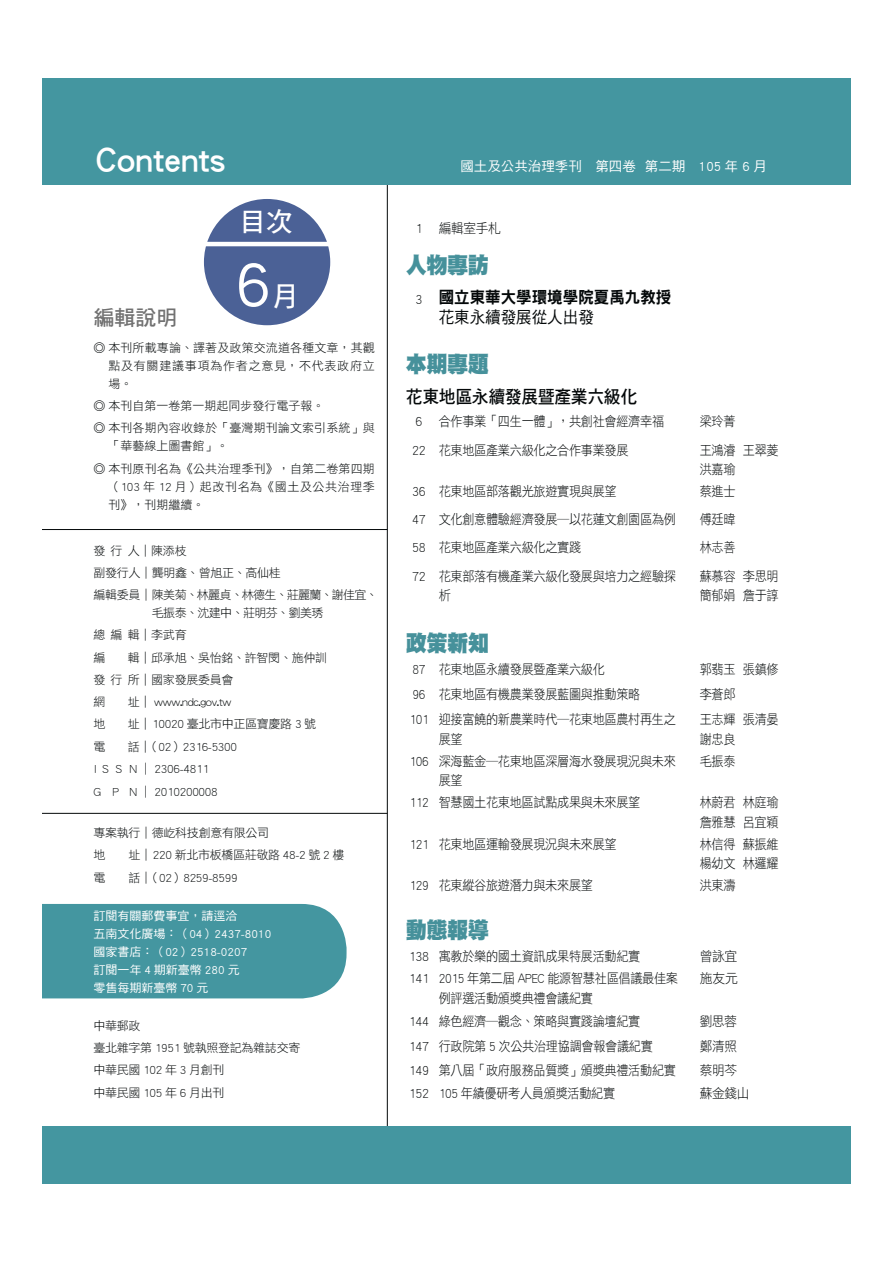
<style>
.page{position:relative;width:893px;height:1263px;background:#fff}
.page>*{position:absolute;margin:0;border:0;box-sizing:border-box;transform-origin:0 0}
.t1{font:65.25px "DF Hei Std W5 E Ten B5 H";color:#fff}
.t2{font:36.45px "DF Hei Std W7 E Ten B5 H";color:#fff}
.t3{font:27.45px "DF Hei Std W7 E Ten B5 H";color:#fff}
.t4{font:26.85px "DF Hei Std W7 E Ten B5 H";color:#fff}
.t5{font:22.5px "DF Hei Std W12 E Ten B5 H";letter-spacing:-.025em;color:#46919b;scale:.94 1}
.t6{font:21px "DF Hei Std W7 E Ten B5 H";color:#717171}
.t7{font:18px "DF Hei Std W7 E Ten B5 H";letter-spacing:-.025em;color:#040809;scale:.94 1}
.t8{font:16.5px "DF Hei Std W9 E Ten B5 H";color:#040809;scale:.94 1}
.t9{font:16.5px "DF Hei Std W5 E Ten B5 H";color:#040809;scale:.94 1}
.t10{font:13.5px/19.5px "DF Hei Std W3 E Ten B5 H";letter-spacing:-.025em;color:#040809;scale:.94 1}
.t11{font:13.5px/19.5px "DF Hei Std W3 E Ten B5 H";letter-spacing:-.025em;color:#040809;scale:.9 1}
.t12{font:13.5px "DF Hei Std W5 E Ten B5 H";color:#fff}
.t13{font:13.5px "DF Hei Std W3 E Ten B5 H";letter-spacing:-.025em;color:#040809;scale:.95 1}
.t14{font:12px/22.2px "DF Hei Std W3 E Ten B5 H";letter-spacing:-.025em;color:#040809}
.t15{font:12px/22.2px "DF Hei Std W3 E Ten B5 H";letter-spacing:.01em;color:#040809}
.t16{font:12px/18.5px "DF Hei Std W3 E Ten B5 H";letter-spacing:.05em;color:#040809}
.t17{font:12px/22.2px "DF Hei Std W3 E Ten B5 H";letter-spacing:-.05em;color:#040809}
.t18{font:11.7px/18px "DF Hei Std W5 E Ten B5 H";color:#fff}
.s1{font-family:"DF Hei Std W3 E Ten B5 H";font-size:13.5px}
</style>
<div class="page">
<hr style="left:387px;top:104px;width:1px;height:1032px;background:#040809">
<div style="left:42px;top:79px;width:808px;height:106px;background:#4496a0"></div>
<div style="left:42px;top:1127px;width:808px;height:57px;background:#4496a0"></div>
<hr style="left:42px;top:529px;width:345px;height:1px;background:#040809">
<hr style="left:42px;top:813px;width:345px;height:1px;background:#040809">
<div style="left:42px;top:904px;width:304px;height:94px;background:#4496a0"></div>
<div style="left:204px;top:199px;width:126px;height:126px;background:#4b6196;border-radius:50%"></div>
<hr style="left:203px;top:242px;width:128px;height:4px;background:#fff">
<h2 class="t2" style="left:95px;top:145px;width:131px">Contents</h2>
<h3 class="t4" style="left:239px;top:211px;width:55px">目次</h3>
<h1 class="t1" style="left:235px;top:258px;width:37px">6</h1>
<h3 class="t3" style="left:272px;top:285px;width:29px">月</h3>
<h3 class="t6" style="left:93px;top:310px;width:86px">編輯說明</h3>
<p class="t14" style="left:108px;top:340px;width:268px;line-height:18px;text-align:justify;text-indent:-15px">◎ 本刊所載專論、譯著及政策交流道各種文章，其觀點及有關建議事項為作者之意見，不代表政府立場。</p>
<p class="t15" style="left:93px;top:396px;width:283px">◎ 本刊自第一卷第一期起同步發行電子報。<br>◎ 本刊各期內容收錄於「臺灣期刊論文索引系統」與</p>
<p class="t15" style="left:93px;top:436px;width:283px;text-indent:15px">「華藝線上圖書館」。<br>◎ 本刊原刊名為《公共治理季刊》，自第二卷第四期</p>
<p class="t16" style="left:108px;top:479px;width:268px">（103 年 12 月）起改刊名為《國土及公共治理季刊》，刊期繼續。</p>
<p class="t14" style="left:93px;top:541px;width:286px">發 行 人｜陳添枝<br>副發行人｜龔明鑫、曾旭正、高仙桂<br>編輯委員｜陳美菊、林麗貞、林德生、莊麗蘭、謝佳宜、</p>
<p class="t17" style="left:93px;top:603px;width:232px;text-indent:59px">毛振泰、沈建中、莊明芬、劉美琇總 編 輯｜李武育<br>編</p>
<p class="t14" style="left:93px;top:648px;width:235px;text-indent:35px">輯｜邱承旭、吳怡銘、許智閔、施仲訓發 行 所｜國家發展委員會<br>網</p>
<p class="t14" style="left:128px;top:692px;width:105px">址｜ www.ndc.gov.tw</p>
<p class="t14" style="left:93px;top:714px;width:14px">地</p>
<p class="t14" style="left:128px;top:714px;width:190px">址｜10020 臺北市中正區寶慶路 3 號</p>
<p class="t14" style="left:93px;top:737px;width:14px">電</p>
<p class="t14" style="left:93px;top:737px;width:145px;text-indent:35px">話｜（02）2316-5300<br>I S S N ｜ 2306-4811<br>G P N ｜ 2010200008</p>
<p class="t14" style="left:93px;top:823px;width:253px">專案執行｜德屹科技創意有限公司<br>地　　址｜220 新北市板橋區莊敬路 48-2 號 2 樓電　　話｜（02）8259-8599</p>
<p class="t18" style="left:93px;top:908px;width:179px">訂閱有關郵費事宜，請逕洽<br>五南文化廣場：（04）2437-8010國家書店：（02）2518-0207<br>訂閱一年 4 期新臺幣 280 元<br>零售每期新臺幣 70 元</p>
<p class="t14" style="left:93px;top:1016px;width:209px">中華郵政<br>臺北雜字第 1951 號執照登記為雜誌交寄中華民國 102 年 3 月創刊<br>中華民國 105 年 6 月出刊</p>
<p class="t12" style="left:460px;top:161px;width:308px">國土及公共治理季刊　第四卷 第二期　105 年 6 月</p>
<p class="t10" style="left:416px;top:220px;width:92px">1 編輯室手札</p>
<h3 class="t5" style="left:406px;top:256px;width:90px">人物專訪</h3>
<h3 class="t8" style="left:416px;top:291px;width:274px"><span class="s1">3</span> 國立東華大學環境學院夏禹九教授</h3>
<h3 class="t9" style="left:439px;top:311px;width:166px">花東永續發展從人出發</h3>
<h3 class="t5" style="left:406px;top:355px;width:90px">本期專題</h3>
<h3 class="t7" style="left:406px;top:390px;width:248px">花東地區永續發展暨產業六級化</h3>
<p class="t10" style="left:416px;top:413px;width:266px">6 合作事業「四生一體」，共創社會經濟幸福</p>
<p class="t11" style="left:700px;top:413px;width:41px">梁玲菁</p>
<p class="t10" style="left:412px;top:442px;width:232px">22 花東地區產業六級化之合作事業發展</p>
<p class="t11" style="left:700px;top:442px;width:89px">王鴻濬 王翠菱洪嘉瑜</p>
<p class="t10" style="left:412px;top:483px;width:219px">36 花東地區部落觀光旅遊實現與展望</p>
<p class="t11" style="left:700px;top:483px;width:41px">蔡進士</p>
<p class="t10" style="left:412px;top:511px;width:282px">47 文化創意體驗經濟發展─以花蓮文創園區為例</p>
<p class="t11" style="left:700px;top:511px;width:41px">傅廷暐</p>
<p class="t10" style="left:412px;top:539px;width:181px">58 花東地區產業六級化之實踐</p>
<p class="t11" style="left:700px;top:539px;width:41px">林志善</p>
<p class="t10" style="left:439px;top:568px;width:254px;text-indent:-26px">72 花東部落有機產業六級化發展與培力之經驗探析</p>
<p class="t11" style="left:700px;top:568px;width:89px">蘇慕容 李思明簡郁娟 詹于諄</p>
<h3 class="t5" style="left:406px;top:634px;width:90px">政策新知</h3>
<p class="t11" style="left:413px;top:661px;width:215px">87 花東地區永續發展暨產業六級化</p>
<p class="t11" style="left:700px;top:661px;width:89px">郭翡玉 張鎮修</p>
<p class="t11" style="left:413px;top:686px;width:255px">96 花東地區有機農業發展藍圖與推動策略</p>
<p class="t11" style="left:700px;top:686px;width:41px">李蒼郎</p>
<p class="t11" style="left:439px;top:711px;width:265px;text-indent:-29px">101 迎接富饒的新農業時代─花東地區農村再生之展望</p>
<p class="t11" style="left:700px;top:711px;width:89px">王志輝 張清晏謝忠良</p>
<p class="t11" style="left:439px;top:753px;width:265px;text-indent:-29px">106 深海藍金─花東地區深層海水發展現況與未來展望</p>
<p class="t11" style="left:700px;top:753px;width:41px">毛振泰</p>
<p class="t11" style="left:409px;top:794px;width:258px">112 智慧國土花東地區試點成果與未來展望</p>
<p class="t11" style="left:700px;top:794px;width:89px">林蔚君 林庭瑜詹雅慧 呂宜穎</p>
<p class="t11" style="left:409px;top:836px;width:232px">121 花東地區運輸發展現況與未來展望</p>
<p class="t11" style="left:700px;top:836px;width:89px">林信得 蘇振維楊幼文 林邏耀</p>
<p class="t11" style="left:409px;top:877px;width:205px">129 花東縱谷旅遊潛力與未來展望</p>
<p class="t11" style="left:700px;top:877px;width:41px">洪東濤</p>
<h3 class="t5" style="left:406px;top:921px;width:90px">動態報導</h3>
<p class="t10" style="left:409px;top:948px;width:248px">138 寓教於樂的國土資訊成果特展活動紀實</p>
<p class="t13" style="left:700px;top:951px;width:41px">曾詠宜</p>
<p class="t10" style="left:439px;top:970px;width:256px;text-indent:-30px">141 2015 年第二屆 APEC 能源智慧社區倡議最佳案例評選活動頒獎典禮會議紀實</p>
<p class="t13" style="left:700px;top:973px;width:42px">施友元</p>
<p class="t10" style="left:409px;top:1013px;width:248px">144 綠色經濟─觀念、策略與實踐論壇紀實</p>
<p class="t13" style="left:700px;top:1016px;width:41px">劉思蓉</p>
<p class="t10" style="left:409px;top:1038px;width:261px">147 行政院第 5 次公共治理協調會報會議紀實</p>
<p class="t10" style="left:700px;top:1038px;width:41px">鄭清照</p>
<p class="t10" style="left:409px;top:1062px;width:285px">149 第八屆「政府服務品質獎」頒獎典禮活動紀實</p>
<p class="t10" style="left:700px;top:1062px;width:41px">蔡明芩</p>
<p class="t10" style="left:409px;top:1085px;width:221px">152 105 年績優研考人員頒獎活動紀實</p>
<p class="t10" style="left:700px;top:1085px;width:54px">蘇金錢山</p>
</div>
